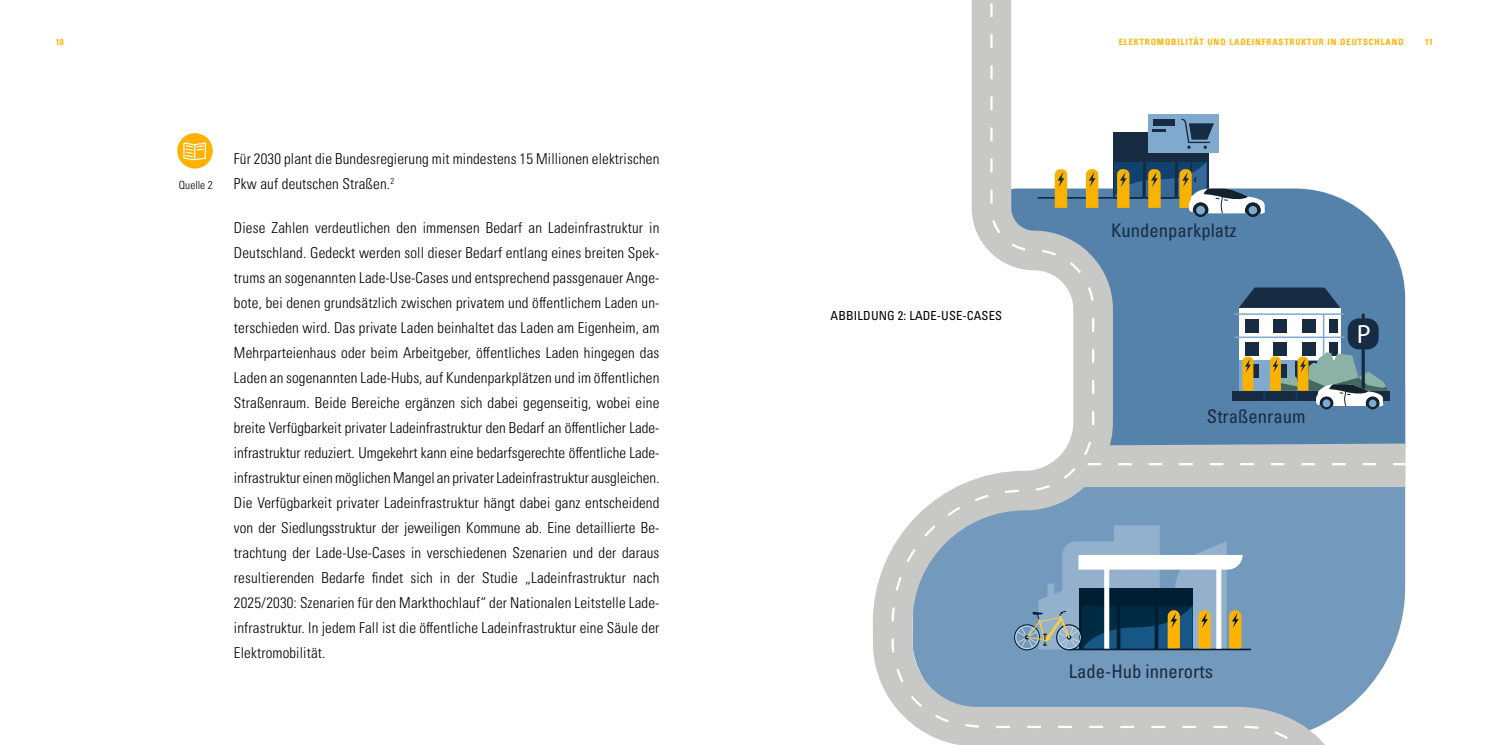
<style>
.page{position:relative;width:1489px;height:745px;background:#fff}
.page>*{position:absolute;margin:0;border:0;box-sizing:border-box;transform-origin:0 0}
.t1{font:26.38px "Myriad Pro";color:#fff}
.t2{font:condensed 18.75px "Univers LT Pro";color:#182c45}
.t3{font:300 condensed 15px/25px "Univers LT Pro";letter-spacing:.01em;color:#000}
.t4{font:condensed 12.5px "Univers LT Pro";letter-spacing:.01em;color:#000}
.t5{font:300 condensed 11.25px "Univers LT Pro";color:#000}
.t6{font:700 condensed 8.75px "Univers LT Pro";letter-spacing:.1em;color:#ffb200}
</style>
<div class="page">
<div style="left:177px;top:133px;width:36px;height:35px;background:#ffb200;border-radius:50%"></div>
<svg style="left:183px;top:142px;width:23px;height:18px"></svg>
<svg style="left:1367px;top:486px;width:37px;height:203px;background:#88a9c6"></svg>
<svg style="left:1367px;top:215px;width:37px;height:228px;background:#6991b5"></svg>
<svg style="left:873px;top:0;width:494px;height:721px"></svg>
<svg style="left:990px;top:3px;width:2px;height:23px"></svg>
<svg style="left:890px;top:32px;width:439px;height:712px"></svg>
<svg style="left:1072px;top:443px;width:332px;height:43px;background:#c6c7c7"></svg>
<div style="left:1231px;top:390px;width:158px;height:10px;background:#172c42"></div>
<div style="left:1113px;top:132px;width:96px;height:66px;background:#172c42"></div>
<div style="left:1148px;top:115px;width:71px;height:38px;background:#7faacd"></div>
<hr style="left:1037px;top:197px;width:199px;height:1px;background:#172c42">
<svg style="left:1181px;top:118px;width:32px;height:31px"></svg>
<div style="left:1152px;top:119px;width:22px;height:7px;background:#172c42"></div>
<svg style="left:1152px;top:129px;width:13px;height:3px"></svg>
<div style="left:1347px;top:318px;width:31px;height:31px;background:#172c42;border-radius:11px"></div>
<hr style="left:1361px;top:315px;width:3px;height:77px;background:#172c42">
<svg style="left:1085px;top:169px;width:13px;height:39px"></svg>
<svg style="left:1054px;top:169px;width:13px;height:39px"></svg>
<svg style="left:1242px;top:356px;width:11px;height:34px"></svg>
<svg style="left:1193px;top:203px;width:14px;height:14px"></svg>
<svg style="left:1245px;top:203px;width:14px;height:14px"></svg>
<svg style="left:1113px;top:162px;width:152px;height:52px"></svg>
<svg style="left:1320px;top:397px;width:12px;height:12px"></svg>
<svg style="left:1366px;top:397px;width:12px;height:12px"></svg>
<svg style="left:1263px;top:352px;width:125px;height:54px"></svg>
<hr style="left:1069px;top:648px;width:181px;height:2px;background:#001e32">
<div style="left:1013px;top:624px;width:27px;height:26px;border:1px solid #001e32;border-radius:50%"></div>
<div style="left:1015px;top:625px;width:23px;height:23px;border:1px solid #c3d3df;border-radius:50%"></div>
<div style="left:1056px;top:624px;width:26px;height:26px;border:1px solid #001e32;border-radius:50%"></div>
<svg style="left:1016px;top:525px;width:226px;height:124px;background:#7b96a5"></svg>
<p class="t6" style="left:56px;top:37px;width:9px">10</p>
<p class="t6" style="left:1118px;top:37px;width:16px">ELEKT</p>
<p class="t6" style="left:1144px;top:37px;width:260px">ROMOBILITÄT UND LADE-INFRASTRUKTUR IN DEUTSCHLAND</p>
<p class="t6" style="left:1424px;top:37px;width:9px">11</p>
<p class="t5" style="left:179px;top:177px;width:35px">Quelle 2</p>
<p class="t3" style="left:234px;top:145px;width:427px">Für 2030 plant die Bundesregierung mit mindestens 15 Millionen elektrischen<br>Pkw auf deutschen Straßen.<sup>2</sup></p>
<p class="t3" style="left:234px;top:214px;width:427px;text-align:justify">Diese Zahlen verdeutlichen den immensen Bedarf an Ladeinfrastruktur in Deutschland. Gedeckt werden soll dieser Bedarf entlang eines breiten Spek&shy;trums an sogenannten Lade-Use-Cases und entsprechend passgenauer Ange&shy;bote, bei denen grundsätzlich zwischen privatem und öffentlichem Laden un&shy;terschieden wird. Das private Laden beinhaltet das Laden am Eigenheim, am Mehrparteienhaus oder beim Arbeitgeber, öffentliches Laden hingegen das Laden an sogenannten Lade-Hubs, auf Kundenparkplätzen und im öffentlichen Straßenraum. Beide Bereiche ergänzen sich dabei gegenseitig, wobei eine breite Verfügbarkeit privater Ladeinfrastruktur den Bedarf an öffentlicher Lade&shy;infrastruktur reduziert. Umgekehrt kann eine bedarfsgerechte öffentliche Lade&shy;infrastruktur einen möglichen Mangel an privater Ladeinfrastruktur ausgleichen.<br>Die Verfügbarkeit privater Ladeinfrastruktur hängt dabei ganz entscheidend von der Siedlungsstruktur der jeweiligen Kommune ab. Eine detaillierte Be&shy;trachtung der Lade-Use-Cases in verschiedenen Szenarien und der daraus resultierenden Bedarfe findet sich in der Studie „Ladeinfrastruktur nach 2025/2030: Szenarien für den Markthochlauf“ der Nationalen Leitstelle Lade&shy;infrastruktur. In jedem Fall ist die öffentliche Ladeinfrastruktur eine Säule der Elektromobilität.</p>
<p class="t4" style="left:830px;top:308px;width:173px">ABBILDUNG 2: LADE-USE-CASES</p>
<p class="t2" style="left:1110px;top:219px;width:127px">Kundenparkplatz</p>
<p class="t2" style="left:1206px;top:404px;width:100px">Straßenraum</p>
<h1 class="t1" style="left:1356px;top:317px;width:16px">P</h1>
<p class="t2" style="left:1068px;top:659px;width:146px">Lade-Hub innerorts</p>
</div>
